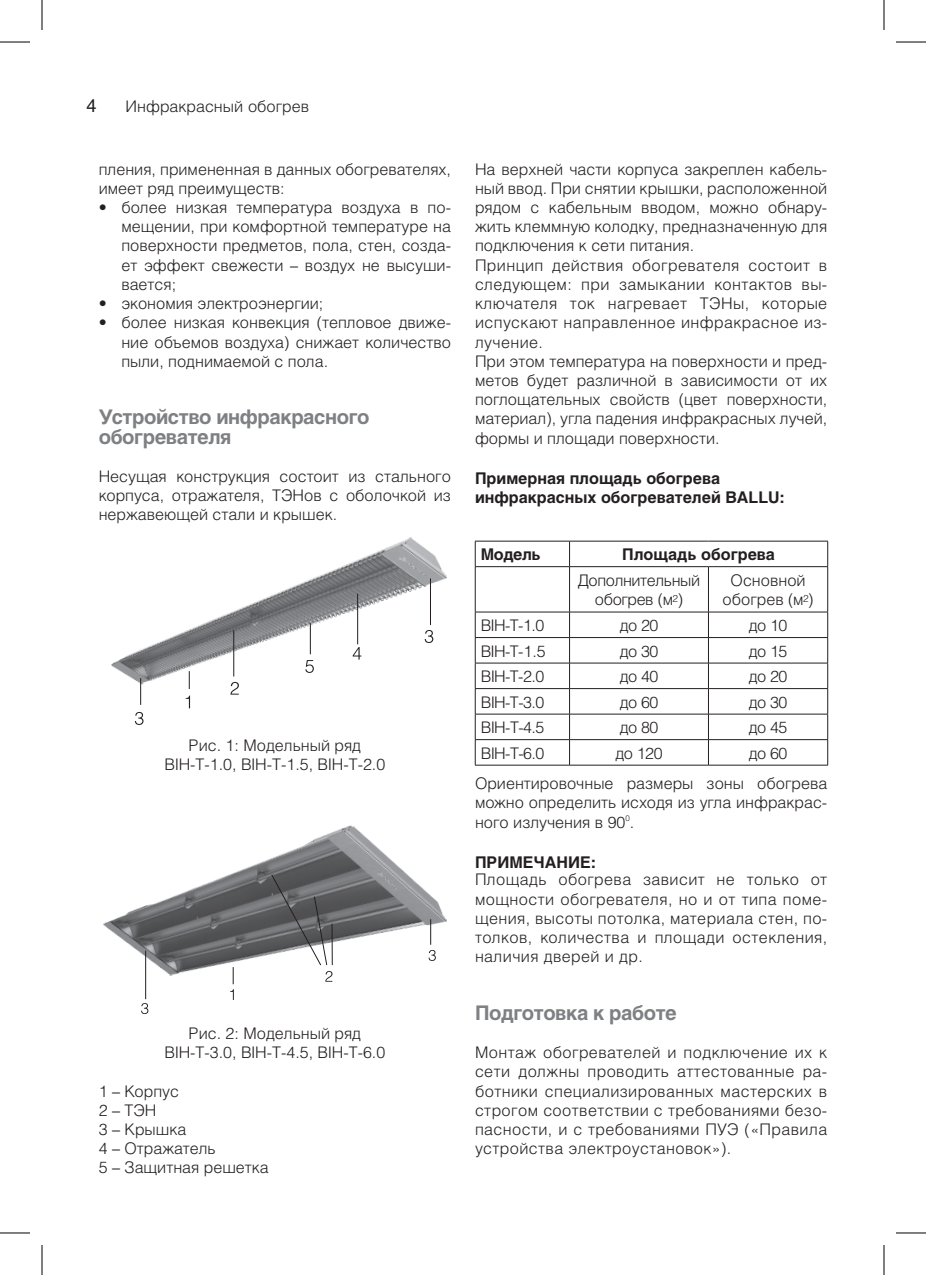
<style>
.page{position:relative;width:926px;height:1275px;background:#fff}
.page>*{position:absolute;margin:0;border:0;box-sizing:border-box;transform-origin:0 0}
.t1{font:700 20px/19.2px "Helios";letter-spacing:-.02em;color:#7e8083}
.t2{font:18px "Helios";color:#231f20}
.spis{font:300 16px/19.2px "Helios";color:#231f20;text-align:justify}
.t3{font:700 16px/19.2px "Helios C";color:#231f20}
.t4{font:700 16px/26px "Helios";color:#231f20}
.spis-2{font:300 16px "Helios";letter-spacing:-.025em;color:#231f20}
.s1{font-weight:300}
</style>
<div class="page">
<img style="left:111px;top:537px;width:335px;height:149px">
<svg style="left:189px;top:671px;width:1px;height:18px"></svg>
<svg style="left:186px;top:695px;width:4px;height:13px"></svg>
<svg style="left:230px;top:682px;width:9px;height:12px"></svg>
<hr style="left:233px;top:630px;width:1px;height:46px;background:#231f20">
<svg style="left:305px;top:660px;width:9px;height:13px"></svg>
<hr style="left:310px;top:623px;width:1px;height:31px;background:#231f20">
<svg style="left:353px;top:647px;width:8px;height:12px"></svg>
<hr style="left:357px;top:594px;width:1px;height:50px;background:#231f20">
<svg style="left:135px;top:712px;width:8px;height:13px"></svg>
<svg style="left:140px;top:678px;width:1px;height:27px"></svg>
<svg style="left:425px;top:630px;width:8px;height:13px"></svg>
<hr style="left:430px;top:578px;width:1px;height:47px;background:#231f20">
<img style="left:103px;top:825px;width:344px;height:175px">
<svg style="left:230px;top:967px;width:4px;height:33px"></svg>
<svg style="left:429px;top:950px;width:7px;height:11px"></svg>
<svg style="left:141px;top:1003px;width:7px;height:11px"></svg>
<hr style="left:145px;top:950px;width:1px;height:49px;background:#231f20">
<svg style="left:271px;top:874px;width:61px;height:107px"></svg>
<hr style="left:332px;top:923px;width:1px;height:42px;background:#231f20">
<svg style="left:430px;top:919px;width:1px;height:25px"></svg>
<hr style="left:475px;top:541px;width:94px;height:1px;background:#231f20">
<svg style="left:475px;top:541px;width:1px;height:25px"></svg>
<hr style="left:569px;top:541px;width:139px;height:1px;background:#231f20">
<svg style="left:569px;top:541px;width:1px;height:25px"></svg>
<hr style="left:708px;top:541px;width:120px;height:1px;background:#231f20">
<svg style="left:827px;top:541px;width:1px;height:25px"></svg>
<hr style="left:475px;top:566px;width:94px;height:1px;background:#231f20">
<hr style="left:475px;top:567px;width:1px;height:45px;background:#231f20">
<hr style="left:569px;top:566px;width:139px;height:1px;background:#231f20">
<hr style="left:569px;top:567px;width:1px;height:45px;background:#231f20">
<hr style="left:708px;top:566px;width:120px;height:1px;background:#231f20">
<hr style="left:708px;top:567px;width:1px;height:45px;background:#231f20">
<hr style="left:827px;top:567px;width:1px;height:45px;background:#231f20">
<hr style="left:475px;top:611px;width:94px;height:1px;background:#231f20">
<hr style="left:569px;top:611px;width:139px;height:1px;background:#231f20">
<hr style="left:708px;top:611px;width:120px;height:1px;background:#231f20">
<hr style="left:475px;top:637px;width:94px;height:1px;background:#231f20">
<hr style="left:569px;top:637px;width:139px;height:1px;background:#231f20">
<hr style="left:708px;top:637px;width:120px;height:1px;background:#231f20">
<hr style="left:475px;top:663px;width:94px;height:1px;background:#231f20">
<hr style="left:569px;top:663px;width:139px;height:1px;background:#231f20">
<hr style="left:708px;top:663px;width:120px;height:1px;background:#231f20">
<hr style="left:475px;top:688px;width:94px;height:1px;background:#231f20">
<hr style="left:569px;top:688px;width:139px;height:1px;background:#231f20">
<hr style="left:708px;top:688px;width:120px;height:1px;background:#231f20">
<hr style="left:475px;top:714px;width:94px;height:1px;background:#231f20">
<hr style="left:569px;top:714px;width:139px;height:1px;background:#231f20">
<hr style="left:708px;top:714px;width:120px;height:1px;background:#231f20">
<hr style="left:475px;top:739px;width:94px;height:1px;background:#231f20">
<svg style="left:475px;top:612px;width:1px;height:153px"></svg>
<hr style="left:569px;top:739px;width:139px;height:1px;background:#231f20">
<svg style="left:569px;top:612px;width:1px;height:153px"></svg>
<hr style="left:708px;top:739px;width:120px;height:1px;background:#231f20">
<svg style="left:708px;top:612px;width:1px;height:153px"></svg>
<svg style="left:827px;top:612px;width:1px;height:153px"></svg>
<hr style="left:475px;top:765px;width:94px;height:1px;background:#231f20">
<hr style="left:569px;top:765px;width:139px;height:1px;background:#231f20">
<hr style="left:708px;top:765px;width:120px;height:1px;background:#231f20">
<hr style="left:0;top:42px;width:30px;height:1px;background:#000">
<hr style="left:896px;top:42px;width:30px;height:1px;background:#000">
<hr style="left:0;top:1232px;width:30px;height:1px;background:#000">
<hr style="left:896px;top:1232px;width:30px;height:1px;background:#000">
<hr style="left:42px;top:0;width:1px;height:30px;background:#000">
<hr style="left:42px;top:1245px;width:1px;height:30px;background:#000">
<hr style="left:884px;top:0;width:1px;height:30px;background:#000">
<hr style="left:884px;top:1245px;width:1px;height:30px;background:#000">
<p class="t2" style="left:86px;top:95px;width:12px">4</p>
<p class="spis" style="left:126px;top:96px;width:185px">Инфракрасный обогрев</p>
<p class="spis" style="left:99px;top:159px;width:354px">пления, примененная в данных обогревателях, имеет ряд преимуществ:</p>
<p class="spis" style="left:121px;top:197px;width:331px;text-indent:-23px">• более низкая температура воздуха в по&shy;мещении, при комфортной температуре на поверхности предметов, пола, стен, созда&shy;ет эффект свежести – воздух не высуши&shy;вается;</p>
<p class="spis" style="left:99px;top:293px;width:226px">• экономия электроэнергии;</p>
<p class="spis" style="left:121px;top:313px;width:331px;text-indent:-23px">• более низкая конвекция (тепловое движе&shy;ние объемов воздуха) снижает количество пыли, поднимаемой с пола.</p>
<p class="t1" style="left:99px;top:407px;width:272px">Устройство инфракрасного обогревателя</p>
<p class="spis" style="left:99px;top:466px;width:354px">Несущая конструкция состоит из стального корпуса, отражателя, ТЭНов с оболочкой из нержавеющей стали и крышек.</p>
<p class="spis" style="left:164px;top:735px;width:222px;text-align:center">Рис. 1: Модельный ряд<br>BIH-T-1.0, BIH-T-1.5, BIH-T-2.0</p>
<p class="spis" style="left:164px;top:1023px;width:222px;text-align:center">Рис. 2: Модельный ряд<br>BIH-T-3.0, BIH-T-4.5, BIH-T-6.0</p>
<p class="spis" style="left:99px;top:1081px;width:82px">1 – Корпус</p>
<p class="spis" style="left:99px;top:1100px;width:59px">2 – ТЭН</p>
<p class="spis" style="left:99px;top:1119px;width:89px">3 – Крышка</p>
<p class="spis" style="left:99px;top:1138px;width:119px">4 – Отражатель</p>
<p class="spis" style="left:99px;top:1157px;width:172px">5 – Защитная решетка</p>
<p class="spis" style="left:475px;top:159px;width:354px">На верхней части корпуса закреплен кабель&shy;ный ввод. При снятии крышки, расположенной рядом с кабельным вводом, можно обнару&shy;жить клеммную колодку, предназначенную для подключения к сети питания.</p>
<p class="spis" style="left:475px;top:255px;width:354px">Принцип действия обогревателя состоит в следующем: при замыкании контактов вы&shy;ключателя ток нагревает ТЭНы, которые испускают направленное инфракрасное из&shy;лучение.</p>
<p class="spis" style="left:475px;top:351px;width:354px">При этом температура на поверхности и пред&shy;метов будет различной в зависимости от их поглощательных свойств (цвет поверхности, материал), угла падения инфракрасных лучей, формы и площади поверхности.</p>
<p class="t3" style="left:475px;top:468px;width:311px">Примерная площадь обогрева инфракрасных обогревателей BALLU:</p>
<p class="t4" style="left:481px;top:541px;width:61px">Модель</p>
<p class="t4" style="left:578px;top:541px;width:199px;text-indent:44px">Площадь обогрева<br><span class="s1">Дополнительный</span></p>
<p class="spis-2" style="left:595px;top:590px;width:90px">обогрев (м<sup>2</sup>)</p>
<p class="spis" style="left:723px;top:570px;width:92px;text-align:center">Основной обогрев (м<sup>2</sup>)</p>
<p class="spis" style="left:481px;top:615px;width:65px">BIH-T-1.0</p>
<p class="spis" style="left:620px;top:615px;width:40px">до 20</p>
<p class="spis" style="left:749px;top:615px;width:40px">до 10</p>
<p class="spis" style="left:481px;top:641px;width:66px">BIH-T-1.5</p>
<p class="spis" style="left:620px;top:641px;width:40px">до 30</p>
<p class="spis" style="left:749px;top:641px;width:40px">до 15</p>
<p class="spis" style="left:481px;top:666px;width:65px">BIH-T-2.0</p>
<p class="spis" style="left:620px;top:666px;width:40px">до 40</p>
<p class="spis" style="left:749px;top:666px;width:40px">до 20</p>
<p class="spis" style="left:481px;top:692px;width:65px">BIH-T-3.0</p>
<p class="spis" style="left:620px;top:692px;width:40px">до 60</p>
<p class="spis" style="left:749px;top:692px;width:40px">до 30</p>
<p class="spis" style="left:481px;top:717px;width:65px">BIH-T-4.5</p>
<p class="spis" style="left:620px;top:717px;width:40px">до 80</p>
<p class="spis" style="left:749px;top:717px;width:40px">до 45</p>
<p class="spis" style="left:481px;top:743px;width:65px">BIH-T-6.0</p>
<p class="spis" style="left:616px;top:743px;width:48px">до 120</p>
<p class="spis" style="left:749px;top:743px;width:40px">до 60</p>
<p class="spis" style="left:475px;top:773px;width:354px">Ориентировочные размеры зоны обогрева можно определить исходя из угла инфракрас&shy;ного излучения в 90<sup>0</sup>.</p>
<p class="t3" style="left:475px;top:852px;width:123px">ПРИМЕЧАНИЕ:</p>
<p class="spis" style="left:475px;top:869px;width:354px">Площадь обогрева зависит не только от мощности обогревателя, но и от типа поме&shy;щения, высоты потолка, материала стен, по&shy;толков, количества и площади остекления, наличия дверей и др.</p>
<p class="t1" style="left:475px;top:1003px;width:203px">Подготовка к работе</p>
<p class="spis" style="left:475px;top:1042px;width:354px">Монтаж обогревателей и подключение их к сети должны проводить аттестованные ра&shy;ботники специализированных мастерских в строгом соответствии с требованиями безо&shy;пасности, и с требованиями ПУЭ («Правила устройства электроустановок»).</p>
</div>
